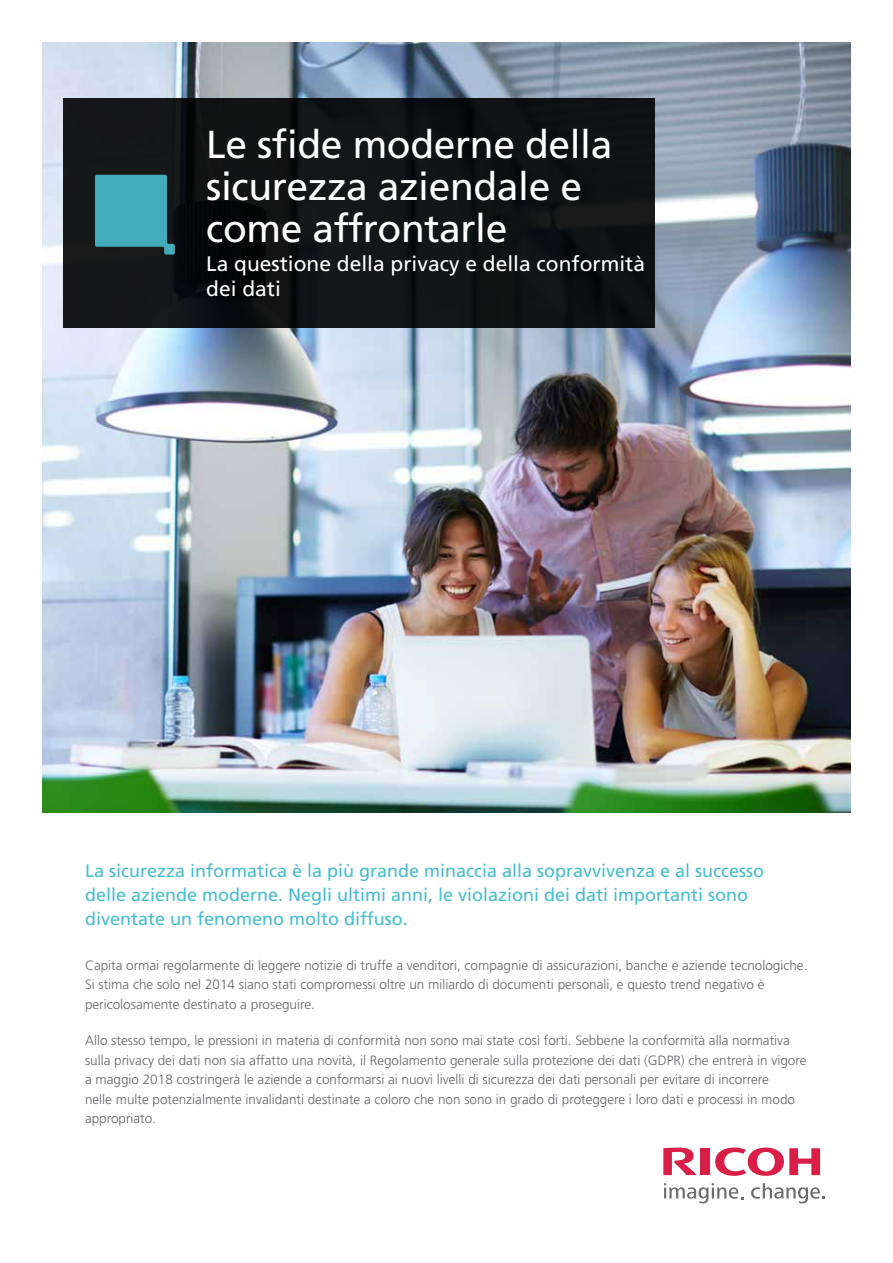
<style>
.page{position:relative;width:893px;height:1263px;background:#fff}
.page>*{position:absolute;margin:0;border:0;box-sizing:border-box;transform-origin:0 0}
.t1{font:39px/42px "Frutiger";letter-spacing:-.01em;color:#fff}
.t2{font:21px/25.2px "Frutiger";color:#fff}
.t3{font:18px/24px "Frutiger";color:#48bdcf}
.t4{font:300 13.5px/19.5px "Frutiger";color:#636569}
</style>
<div class="page">
<img style="left:43px;top:43px;width:807px;height:769px">
<svg style="left:715px;top:1147px;width:105px;height:29px"></svg>
<div style="left:701px;top:1148px;width:9px;height:27px;background:#da1e48"></div>
<svg style="left:663px;top:1147px;width:34px;height:28px"></svg>
<svg style="left:664px;top:1183px;width:79px;height:21px"></svg>
<svg style="left:751px;top:1183px;width:74px;height:21px"></svg>
<div style="left:64px;top:98px;width:591px;height:229px;background:linear-gradient(to bottom,#111214,#101214)"></div>
<svg style="left:95px;top:175px;width:80px;height:80px;background:#3a919e"></svg>
<h1 class="t1" style="left:206px;top:124px;width:408px">Le sfide moderne della sicurezza aziendale e come affrontarle</h1>
<h2 class="t2" style="left:206px;top:251px;width:440px">La questione della privacy e della conformità dei dati</h2>
<h3 class="t3" style="left:85px;top:858px;width:681px">La sicurezza informatica è la più grande minaccia alla sopravvivenza e al successo delle aziende moderne. Negli ultimi anni, le violazioni dei dati importanti sono diventate un fenomeno molto diffuso.</h3>
<p class="t4" style="left:85px;top:955px;width:724px">Capita ormai regolarmente di leggere notizie di truffe a venditori, compagnie di assicurazioni, banche e aziende tecnologiche.<br>Si stima che solo nel 2014 siano stati compromessi oltre un miliardo di documenti personali, e questo trend negativo è pericolosamente destinato a proseguire.</p>
<p class="t4" style="left:85px;top:1031px;width:723px">Allo stesso tempo, le pressioni in materia di conformità non sono mai state così forti. Sebbene la conformità alla normativa sulla privacy dei dati non sia affatto una novità, il Regolamento generale sulla protezione dei dati (GDPR) che entrerà in vigore a maggio 2018 costringerà le aziende a conformarsi ai nuovi livelli di sicurezza dei dati personali per evitare di incorrere<br>nelle multe potenzialmente invalidanti destinate a coloro che non sono in grado di proteggere i loro dati e processi in modo appropriato.</p>
</div>
